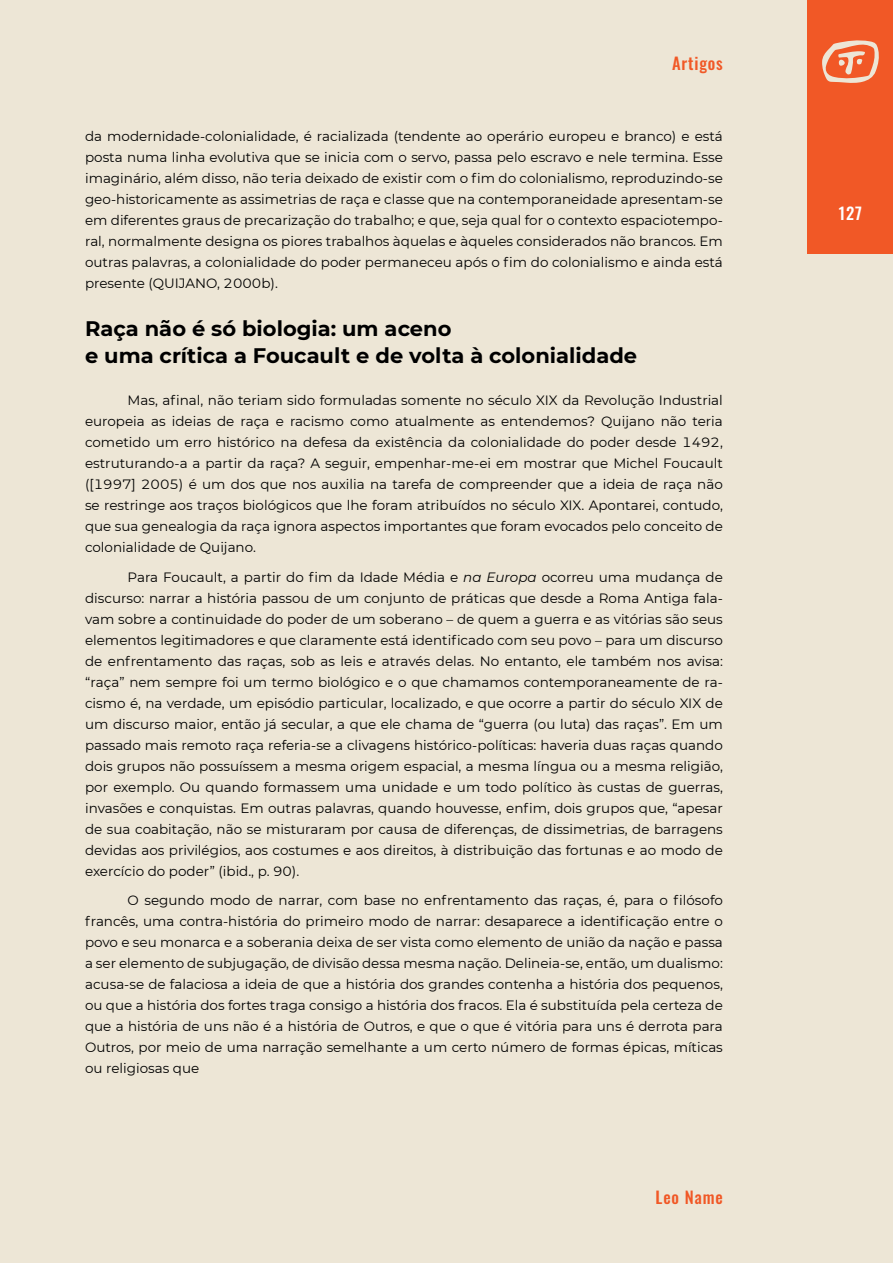
<style>
.page{position:relative;width:893px;height:1263px;background:#ede6d6}
.page>*{position:absolute;margin:0;border:0;box-sizing:border-box;transform-origin:0 0}
.t1{font:700 21px/27px "Montserrat";color:#000}
.t2{font:500 16.5px "Oswald";letter-spacing:.05em;color:#f15826}
.t3{font:500 16.5px "Oswald";color:#fff}
.t4{font:13.5px/21px "Montserrat";color:#000;text-align:justify}
.s1{font-style:italic}
</style>
<div class="page">
<div style="left:808px;top:0;width:85px;height:253px;background:#f15826"></div>
<svg style="left:822px;top:40px;width:57px;height:43px"></svg>
<p class="t2" style="left:672px;top:48px;width:52px">Artigos</p>
<p class="t4" style="left:85px;top:125px;width:639px">da modernidade-colonialidade, é racializada (tendente ao operário europeu e branco) e está posta numa linha evolutiva que se inicia com o servo, passa pelo escravo e nele termina. Esse imaginário, além disso, não teria deixado de existir com o fim do colonialismo, reproduzindo-se geo-historicamente as assimetrias de raça e classe que na contemporaneidade apresentam-se em diferentes graus de precarização do trabalho; e que, seja qual for o contexto espaciotempo&shy;ral, normalmente designa os piores trabalhos àquelas e àqueles considerados não brancos. Em outras palavras, a colonialidade do poder permaneceu após o fim do colonialismo e ainda está presente (QUIJANO, 2000b).</p>
<h1 class="t1" style="left:85px;top:314px;width:554px">Raça não é só biologia: um aceno<br>e uma crítica a Foucault e de volta à colonialidade</h1>
<p class="t4" style="left:85px;top:389px;width:639px;text-indent:43px">Mas, afinal, não teriam sido formuladas somente no século XIX da Revolução Industrial europeia as ideias de raça e racismo como atualmente as entendemos? Quijano não teria cometido um erro histórico na defesa da existência da colonialidade do poder desde 1492, estruturando-a a partir da raça? A seguir, empenhar-me-ei em mostrar que Michel Foucault ([1997] 2005) é um dos que nos auxilia na tarefa de compreender que a ideia de raça não se restringe aos traços biológicos que lhe foram atribuídos no século XIX. Apontarei, contudo, que sua genealogia da raça ignora aspectos importantes que foram evocados pelo conceito de colonialidade de Quijano.</p>
<p class="t4" style="left:85px;top:566px;width:639px;text-indent:43px">Para Foucault, a partir do fim da Idade Média e <span class="s1">na Europa</span> ocorreu uma mudança de discurso: narrar a história passou de um conjunto de práticas que desde a Roma Antiga fala&shy;vam sobre a continuidade do poder de um soberano – de quem a guerra e as vitórias são seus elementos legitimadores e que claramente está identificado com seu povo – para um discurso de enfrentamento das raças, sob as leis e através delas. No entanto, ele também nos avisa: “raça” nem sempre foi um termo biológico e o que chamamos contemporaneamente de ra&shy;cismo é, na verdade, um episódio particular, localizado, e que ocorre a partir do século XIX de um discurso maior, então já secular, a que ele chama de “guerra (ou luta) das raças”. Em um passado mais remoto raça referia-se a clivagens histórico-políticas: haveria duas raças quando dois grupos não possuíssem a mesma origem espacial, a mesma língua ou a mesma religião, por exemplo. Ou quando formassem uma unidade e um todo político às custas de guerras, invasões e conquistas. Em outras palavras, quando houvesse, enfim, dois grupos que, “apesar de sua coabitação, não se misturaram por causa de diferenças, de dissimetrias, de barragens devidas aos privilégios, aos costumes e aos direitos, à distribuição das fortunas e ao modo de exercício do poder” (ibid., p. 90).</p>
<p class="t4" style="left:85px;top:889px;width:639px;text-indent:43px">O segundo modo de narrar, com base no enfrentamento das raças, é, para o filósofo francês, uma contra-história do primeiro modo de narrar: desaparece a identificação entre o povo e seu monarca e a soberania deixa de ser vista como elemento de união da nação e passa a ser elemento de subjugação, de divisão dessa mesma nação. Delineia-se, então, um dualismo: acusa-se de falaciosa a ideia de que a história dos grandes contenha a história dos pequenos, ou que a história dos fortes traga consigo a história dos fracos. Ela é substituída pela certeza de que a história de uns não é a história de Outros, e que o que é vitória para uns é derrota para Outros, por meio de uma narração semelhante a um certo número de formas épicas, míticas ou religiosas que</p>
<p class="t2" style="left:656px;top:1182px;width:69px">Leo Name</p>
<p class="t3" style="left:839px;top:199px;width:25px">127</p>
</div>
